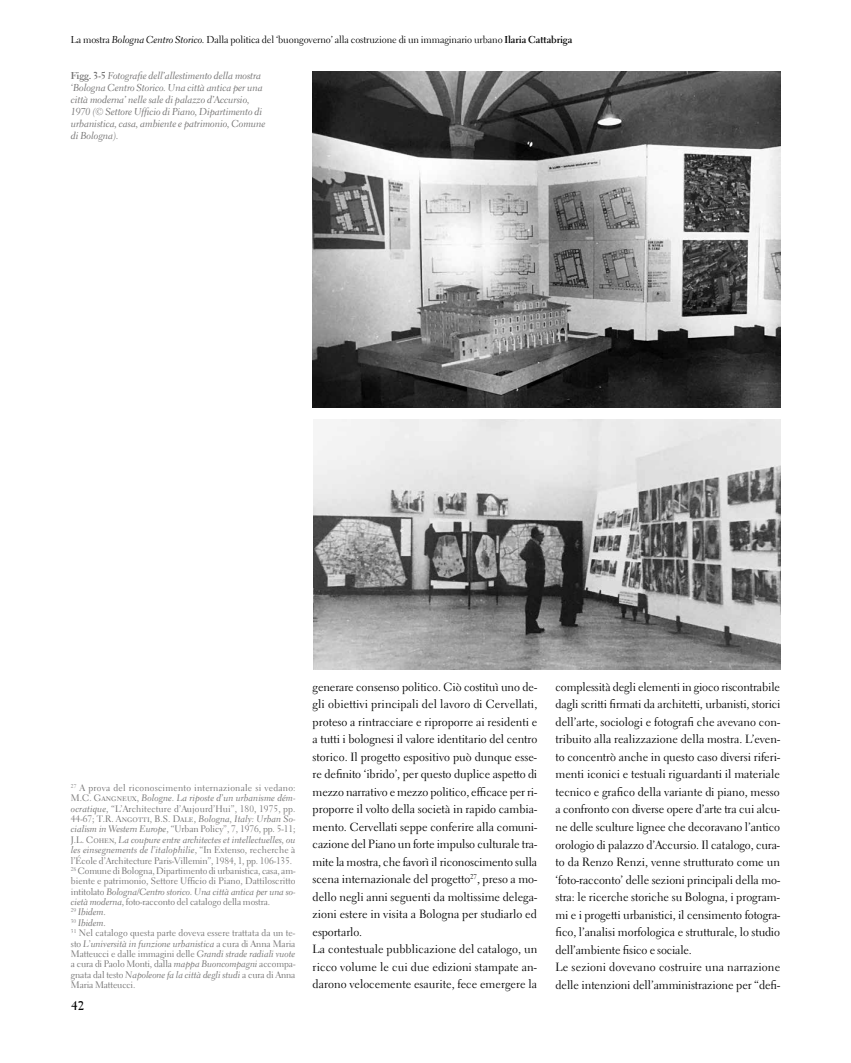
<style>
.page{position:relative;width:851px;height:1063px;background:#fff}
.page>*{position:absolute;margin:0;border:0;box-sizing:border-box;transform-origin:0 0}
.t1{font:700 12.5px "Electra LT Std";color:#000}
.t2{font:11.88px/17.5px "Electra LT Std";color:#000}
.t3{font:10px/12px "Electra LT Std Cursive";letter-spacing:-.01em;color:#706f6f}
.t4{font:10px "Electra LT Std";letter-spacing:-.01em;color:#000}
.t5{font:9.38px/10.4px "Electra LT Std";letter-spacing:-.01em;color:#706f6f}
.t6{font:9.38px/10.4px "Electra LT Std Cursive";letter-spacing:-.005em;color:#706f6f}
.s1{font-family:"Electra LT Std Cursive"}
.s2{font-weight:700}
.s3{font-family:"Electra LT Std";font-weight:700}
.s4{font-family:"Electra LT Std"}
</style>
<div class="page">
<img style="left:312px;top:71px;width:468px;height:336px">
<img style="left:313px;top:419px;width:467px;height:250px">
<p class="t4" style="left:71px;top:33px;width:503px">La mostra <span class="s1">Bologna Centro Storico.</span> Dalla politica del ‘buongoverno’ alla costruzione di un immaginario urbano <span class="s2">Ilaria Cattabriga</span></p>
<p class="t3" style="left:71px;top:69px;width:196px"><span class="s3">Figg. 3-5</span> Fotografie dell’allestimento della mostra ‘Bologna Centro Storico. Una città antica per una città moderna’ nelle sale di palazzo d’Accursio, 1970 (© Settore Ufficio di Piano, Dipartimento di urbanistica, casa, ambiente e patrimonio, Comune di Bologna).</p>
<p class="t5" style="left:71px;top:783px;width:226px"><sup>27</sup> A prova del riconoscimento internazionale si vedano:</p>
<p class="t6" style="left:71px;top:793px;width:226px"><span class="s4">M.C. Gangneux,</span> Bologne. La riposte d’un urbanisme dém-</p>
<p class="t5" style="left:71px;top:803px;width:226px;text-align:justify"><span class="s1">ocratique</span>, “L’Architecture d’Aujourd’Hui”, 180, 1975, pp.<br>44-67; T.R. Angotti, B.S. Dale, <span class="s1">Bologna, Italy: Urban So&shy;cialism in Western Europe</span>, “Urban Policy”, 7, 1976, pp. 5-11;</p>
<p class="t6" style="left:71px;top:834px;width:226px"><span class="s4">J.L. Cohen,</span> La coupure entre architectes et intellectuelles, ou les einsegnements de l’italophilie<span class="s4">, “In Extenso, recherche à</span></p>
<p class="t5" style="left:71px;top:855px;width:226px">l’École d’Architecture Paris-Villemin”, 1984, 1, pp. 106-135.<br><sup>28</sup> Comune di Bologna, Dipartimento di urbanistica, casa, am&shy;biente e patrimonio, Settore Ufficio di Piano, Dattiloscritto</p>
<p class="t6" style="left:71px;top:886px;width:226px"><span class="s4">intitolato</span> Bologna/Centro storico. Una città antica per una so-</p>
<p class="t5" style="left:71px;top:897px;width:201px"><span class="s1">cietà moderna</span>, foto-racconto del catalogo della mostra.</p>
<p class="t6" style="left:71px;top:907px;width:36px"><sup>29</sup> Ibidem<span class="s4">.<br></span><sup>30</sup> Ibidem<span class="s4">.</span></p>
<p class="t5" style="left:71px;top:928px;width:226px"><sup>31</sup> Nel catalogo questa parte doveva essere trattata da un te-</p>
<p class="t6" style="left:71px;top:938px;width:226px"><span class="s4">sto</span> L’università in funzione urbanistica <span class="s4">a cura di Anna Maria</span></p>
<p class="t5" style="left:71px;top:949px;width:226px">Matteucci e dalle immagini delle <span class="s1">Grandi strade radiali vuote </span>a cura di Paolo Monti, dalla <span class="s1">mappa Buoncompagni</span> accompa-</p>
<p class="t6" style="left:71px;top:969px;width:226px"><span class="s4">gnata dal testo</span> Napoleone fa la città degli studi <span class="s4">a cura di Anna</span></p>
<p class="t5" style="left:71px;top:980px;width:66px">Maria Matteucci.</p>
<p class="t1" style="left:71px;top:998px;width:14px">42</p>
<p class="t2" style="left:312px;top:678px;width:226px">generare consenso politico. Ciò costituì uno de&shy;gli obiettivi principali del lavoro di Cervellati, proteso a rintracciare e riproporre ai residenti e a tutti i bolognesi il valore identitario del centro storico. Il progetto espositivo può dunque esse&shy;re definito ‘ibrido’, per questo duplice aspetto di mezzo narrativo e mezzo politico, efficace per ri&shy;proporre il volto della società in rapido cambia&shy;mento. Cervellati seppe conferire alla comuni&shy;cazione del Piano un forte impulso culturale tra&shy;mite la mostra, che favorì il riconoscimento sulla scena internazionale del progetto<sup>27</sup>, preso a mo&shy;dello negli anni seguenti da moltissime delega&shy;zioni estere in visita a Bologna per studiarlo ed esportarlo.<br>La contestuale pubblicazione del catalogo, un ricco volume le cui due edizioni stampate an&shy;darono velocemente esaurite, fece emergere la</p>
<p class="t2" style="left:555px;top:678px;width:226px">complessità degli elementi in gioco riscontrabile dagli scritti firmati da architetti, urbanisti, storici dell’arte, sociologi e fotografi che avevano con&shy;tribuito alla realizzazione della mostra. L’even&shy;to concentrò anche in questo caso diversi riferi&shy;menti iconici e testuali riguardanti il materiale tecnico e grafico della variante di piano, messo a confronto con diverse opere d’arte tra cui alcu&shy;ne delle sculture lignee che decoravano l’antico orologio di palazzo d’Accursio. Il catalogo, cura&shy;to da Renzo Renzi, venne strutturato come un ‘foto-racconto’ delle sezioni principali della mo&shy;stra: le ricerche storiche su Bologna, i program&shy;mi e i progetti urbanistici, il censimento fotogra&shy;fico, l’analisi morfologica e strutturale, lo studio dell’ambiente fisico e sociale.<br>Le sezioni dovevano costruire una narrazione delle intenzioni dell’amministrazione per “defi-</p>
</div>
